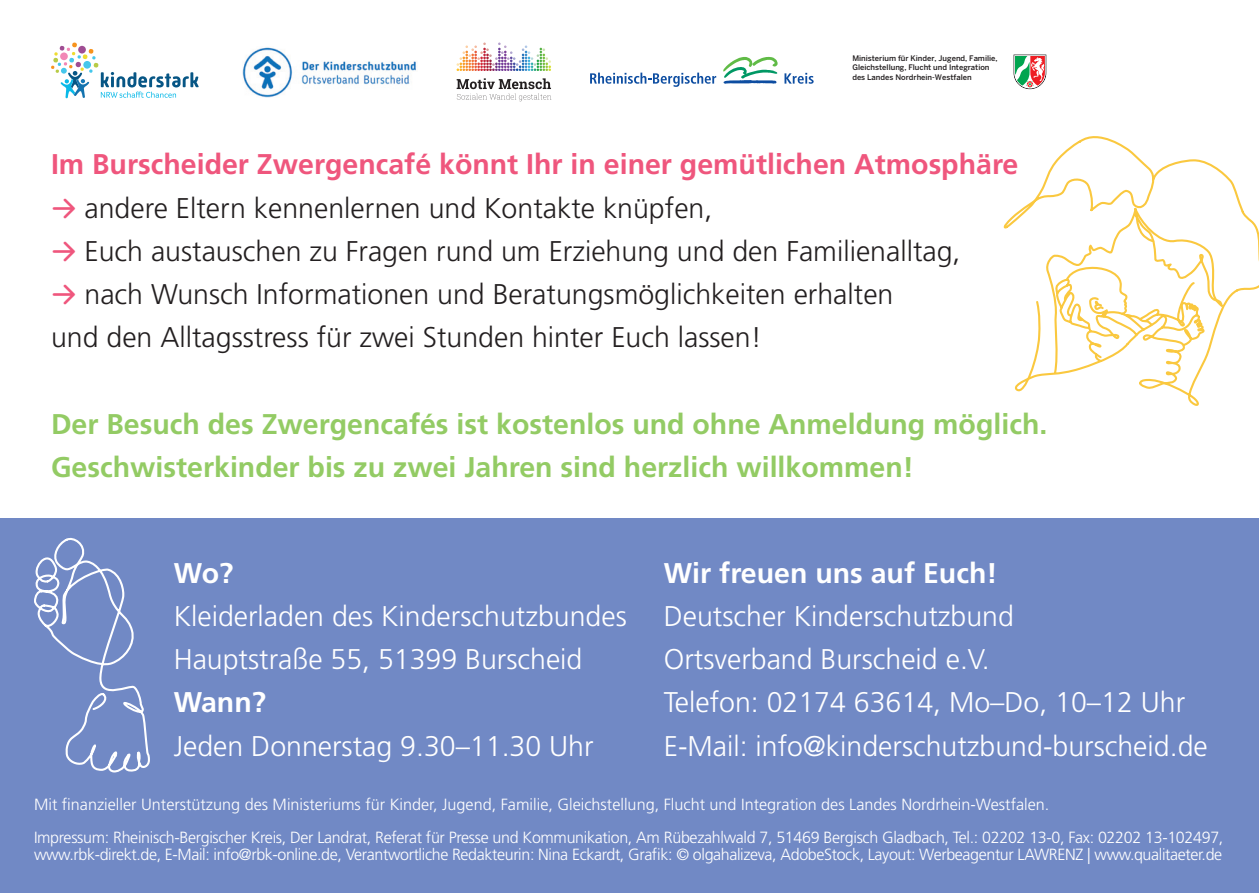
<style>
.page{position:relative;width:1259px;height:893px;background:#fff}
.page>*{position:absolute;margin:0;border:0;box-sizing:border-box;transform-origin:0 0}
.t1{font:300 28.5px/43.2px "Frutiger LT Std";color:#231f20}
.t2{font:300 28.5px/43.2px "Frutiger LT Std";color:#fff}
.t3{font:700 28.5px/43.2px "Frutiger LT Std";color:#93cb64}
.t4{font:700 28.5px "Frutiger LT Std";color:#fff}
.t5{font:300 16.2px/33.6px "Frutiger LT Std";letter-spacing:-.02em;color:#fff}
.t6{font:500 7.5px/9px "Benton Sans";color:#231f20}
.s1{font-weight:700;color:#ef567d}
.s2{font-family:"Bryant";font-weight:700;font-stretch:condensed;color:#ef567d}
</style>
<div class="page">
<div style="left:0;top:519px;width:1259px;height:374px;background:#7189c5"></div>
<svg style="left:590px;top:73px;width:126px;height:14px"></svg>
<svg style="left:784px;top:73px;width:29px;height:11px"></svg>
<svg style="left:723px;top:57px;width:55px;height:27px"></svg>
<img style="left:243px;top:47px;width:174px;height:50px">
<img style="left:456px;top:43px;width:95px;height:28px">
<svg style="left:457px;top:78px;width:94px;height:23px"></svg>
<svg style="left:1013px;top:55px;width:33px;height:34px"></svg>
<svg style="left:1003px;top:136px;width:256px;height:270px"></svg>
<svg style="left:34px;top:537px;width:116px;height:236px"></svg>
<svg style="left:51px;top:42px;width:148px;height:56px"></svg>
<p class="t6" style="left:852px;top:54px;width:147px">Ministerium für Kinder, Jugend, Familie,<br>Gleichstellung, Flucht und Integration des Landes Nordrhein-Westfalen</p>
<p class="t1" style="left:51px;top:143px;width:969px"><span class="s1">Im Burscheider Zwergencafé könnt Ihr in einer gemütlichen Atmosphäre </span><span class="s2">b</span> andere Eltern kennenlernen und Kontakte knüpfen,<br><span class="s2">b</span> Euch austauschen zu Fragen rund um Erziehung und den Familienalltag,<br><span class="s2">b</span> nach Wunsch Informationen und Beratungsmöglichkeiten erhalten<br>und den Alltagsstress für zwei Stunden hinter Euch lassen!</p>
<h1 class="t3" style="left:51px;top:402px;width:997px">Der Besuch des Zwergencafés ist kostenlos und ohne Anmeldung möglich.<br>Geschwisterkinder bis zu zwei Jahren sind herzlich willkommen!</h1>
<h1 class="t4" style="left:174px;top:556px;width:61px">Wo?</h1>
<h1 class="t2" style="left:174px;top:595px;width:454px">Kleiderladen des Kinderschutzbundes<br>Hauptstraße 55, 51399 Burscheid</h1>
<h1 class="t4" style="left:174px;top:685px;width:94px">Wann?</h1>
<h1 class="t2" style="left:174px;top:724px;width:421px">Jeden Donnerstag 9.30–11.30 Uhr</h1>
<h1 class="t4" style="left:664px;top:556px;width:335px">Wir freuen uns auf Euch!</h1>
<h1 class="t2" style="left:664px;top:595px;width:545px">Deutscher Kinderschutzbund<br>Ortsverband Burscheid e.V.<br>Telefon: 02174 63614, Mo–Do, 10–12 Uhr E-Mail: info@kinderschutzbund-burscheid.de</h1>
<p class="t5" style="left:34px;top:787px;width:1191px">Mit finanzieller Unterstützung des Ministeriums für Kinder, Jugend, Familie, Gleichstellung, Flucht und Integration des Landes Nordrhein-Westfalen.<br>Impressum: Rheinisch-Bergischer Kreis, Der Landrat, Referat für Presse und Kommunikation, Am Rübezahlwald 7, 51469 Bergisch Gladbach, Tel.: 02202 13-0, Fax: 02202 13-102497,</p>
<p class="t5" style="left:34px;top:838px;width:1189px">www.rbk-direkt.de, E-Mail: info@rbk-online.de, Verantwortliche Redakteurin: Nina Eckardt, Grafik: © olgahalizeva, AdobeStock, Layout: Werbeagentur LAWRENZ | www.qualitaeter.de</p>
</div>
